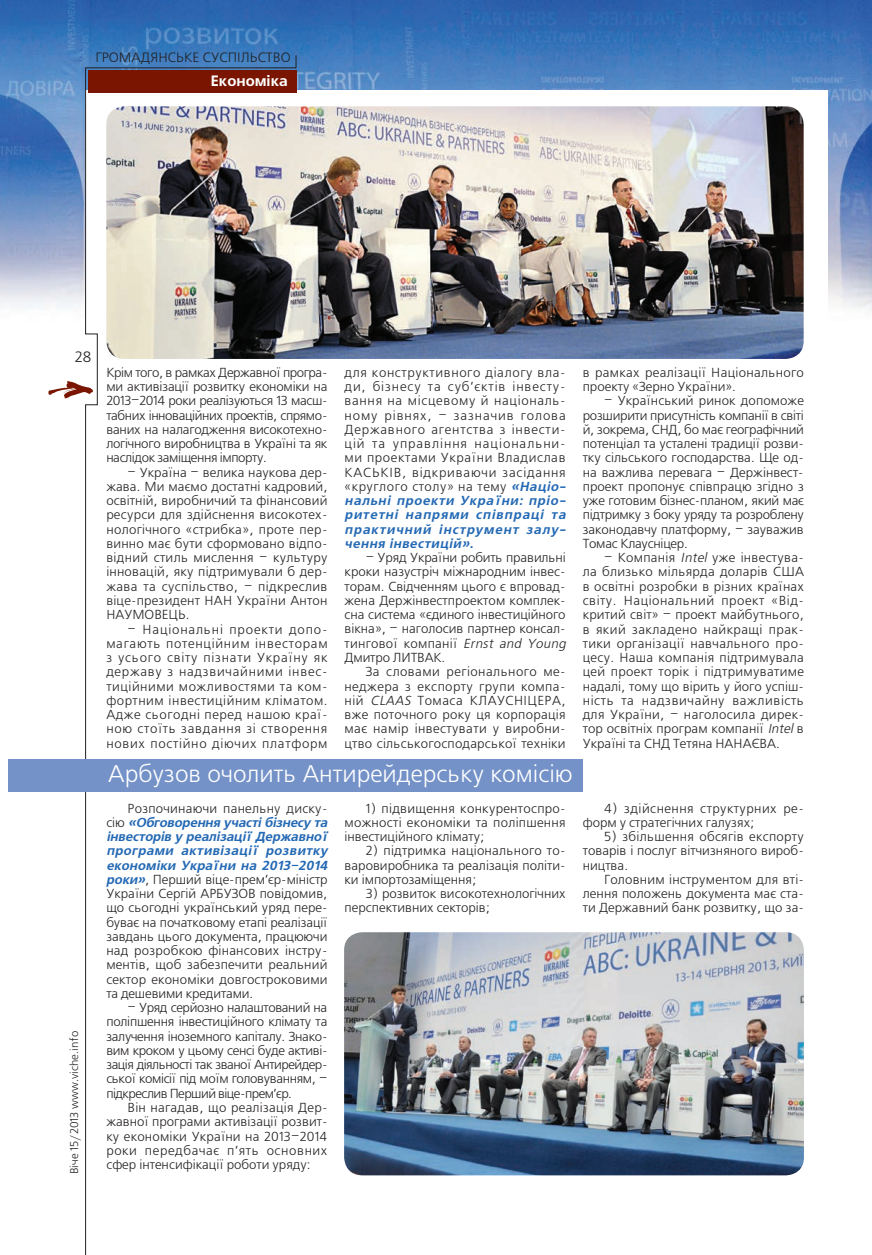
<style>
.page{position:relative;width:872px;height:1255px;background:#fff}
.page>*{position:absolute;margin:0;border:0;box-sizing:border-box;transform-origin:0 0}
.t1{font:24px "Free Set C";color:#fff}
.rubrica_left{font:700 15px "Free Set C";color:#fff}
.foto{font:15px "Free Set C";color:#231f20}
.rubrica_right{font:13.5px "Free Set C";color:#231f20}
.text_freeset{font:13.05px/14.2px "Free Set C";color:#231f20;text-align:justify}
.text_freeset-2{font:13.05px/14.2px "Free Set C";letter-spacing:.06em;color:#231f20}
.text_freeset-3{font:13.05px/14.2px "Free Set C";letter-spacing:.02em;color:#231f20}
.t2{font:11.25px "Free Set C";color:#231f20}
.s1{font-weight:700;font-style:italic;color:#2469b4}
.s2{font-style:italic}
</style>
<div class="page">
<img style="left:0;top:0;width:446px;height:307px">
<img style="left:446px;top:0;width:125px;height:90px">
<img style="left:699px;top:0;width:173px;height:312px">
<img style="left:571px;top:0;width:128px;height:90px">
<div style="left:85px;top:90px;width:742px;height:1080px;background:#fff"></div>
<img style="left:296px;top:106px;width:507px;height:253px">
<img style="left:344px;top:932px;width:460px;height:243px">
<svg style="left:48px;top:55px;width:248px;height:1199px"></svg>
<div style="left:88px;top:70px;width:208px;height:22px;background:#791500"></div>
<div style="left:8px;top:758px;width:575px;height:33px;background:#7492c8"></div>
<p class="rubrica_right" style="left:95px;top:50px;width:197px">ГРОМАДЯНСЬКЕ СУСПІЛЬСТВО</p>
<p class="rubrica_left" style="left:211px;top:72px;width:78px">Економіка</p>
<p class="foto" style="left:75px;top:349px;width:19px">28</p>
<p class="t2" style="left:68px;top:1174px;width:145px;rotate:-90deg">Віче 15/2013 www.viche.info</p>
<p class="text_freeset" style="left:106px;top:366px;width:223px">Крім того, в рамках Державної програ&shy;ми активізації розвитку економіки на 2013–2014 роки реалізуються 13 масш&shy;табних інноваційних проектів, спрямо&shy;ваних на налагодження високотехно&shy;логічного виробництва в Україні та як наслідок заміщення імпорту.</p>
<p class="text_freeset" style="left:106px;top:465px;width:223px;text-indent:21px">– Україна – велика наукова дер&shy;жава. Ми маємо достатні кадровий, освітній, виробничий та фінансовий ресурси для здійснення високотех&shy;нологічного «стрибка», проте пер&shy;винно має бути сформовано відпо&shy;відний стиль мислення – культуру інновацій, яку підтримували б дер&shy;жава та суспільство, – підкреслив віце-президент НАН України Антон НАУМОВЕЦЬ.</p>
<p class="text_freeset" style="left:106px;top:622px;width:223px;text-indent:21px">– Національні проекти допо&shy;магають потенційним інвесторам з усього світу пізнати Україну як державу з надзвичайними інвес&shy;тиційними можливостями та ком&shy;фортним інвестиційним кліматом.<br>Адже сьогодні перед нашою краї&shy;ною стоїть завдання зі створення нових постійно діючих платформ</p>
<p class="text_freeset-2" style="left:344px;top:366px;width:226px">для конструктивного діалогу вла&shy;ди, бізнесу та суб’єктів інвесту&shy;вання на місцевому й національ&shy;ному рівнях, – зазначив голова<br>Державного агентства з інвести&shy;цій та управління національни&shy;ми проектами України Владислав<br>КАСЬКІВ, відкриваючи засідання «круглого столу» на тему <span class="s1">«Націо&shy;нальні проекти України: пріо&shy;ритетні напрями співпраці та практичний інструмент залу&shy;чення інвестицій».</span></p>
<p class="text_freeset" style="left:344px;top:551px;width:226px;text-align:left;text-indent:21px">– Уряд України робить правильні кроки назустріч міжнародним інвес&shy;торам. Свідченням цього є впровад&shy;жена Держінвестпроектом комплек&shy;сна система «єдиного інвестиційного вікна», – наголосив партнер консал&shy;тингової компанії <span class="s2">Ernst and Young<br></span>Дмитро ЛИТВАК.</p>
<p class="text_freeset" style="left:344px;top:665px;width:223px;text-indent:21px">За словами регіонального ме&shy;неджера з експорту групи компа&shy;ній <span class="s2">CLAAS</span> Томаса КЛАУСНІЦЕРА, вже поточного року ця корпорація має намір інвестувати у виробни&shy;цтво сільськогосподарської техніки</p>
<p class="t1" style="left:108px;top:761px;width:466px">Арбузов очолить Антирейдерську комісію</p>
<p class="text_freeset" style="left:106px;top:801px;width:226px;text-align:left;text-indent:21px">Розпочинаючи панельну диску&shy;с і ю <span class="s1">«Обговорення участібізнесу та інвесторів у реалізації Державної програми активізації розвитку економіки України на 2013–2014 роки»</span>, Перший віце-прем’єр-міністр України Сергій АРБУЗОВ повідомив, що сьогодні український уряд пере&shy;буває на початковому етапі реалізації завдань цього документа, працюючи над розробкою фінансових інстру&shy;ментів, щоб забезпечити реальний сектор економіки довгостроковими та дешевими кредитами.</p>
<p class="text_freeset" style="left:106px;top:1001px;width:223px;text-indent:21px">– Уряд серйозно налаштований на поліпшення інвестиційного клімату та залучення іноземного капіталу. Знако&shy;вим кроком у цьому сенсі буде активі&shy;зація діяльності так званої Антирейдер&shy;ської комісії під моїм головуванням, – підкреслив Перший віце-прем’єр.</p>
<p class="text_freeset" style="left:106px;top:1100px;width:223px;text-align:left;text-indent:21px">Він нагадав, що реалізація Дер&shy;жавної програми активізації розвит&shy;ку економіки України на 2013–2014 роки передбачає п’ять основних сфер інтенсифікації роботи уряду:</p>
<p class="text_freeset" style="left:344px;top:801px;width:223px;text-indent:21px">1) підвищення конкурентоспро&shy;можності економіки та поліпшення інвестиційного клімату;</p>
<p class="text_freeset" style="left:344px;top:844px;width:223px;text-indent:21px">2) підтримка національного то&shy;варовиробника та реалізація політи&shy;ки імпортозаміщення;</p>
<p class="text_freeset" style="left:344px;top:887px;width:223px;text-indent:21px">3) розвиток високотехнологічних перспективних секторів;</p>
<p class="text_freeset-3" style="left:583px;top:366px;width:223px">в рамках реалізації Національного проекту «Зерно України».</p>
<p class="text_freeset" style="left:583px;top:394px;width:223px;text-align:left;text-indent:21px">– Український ринок допоможе розширити присутність компанії в світі й, зокрема, СНД, бо має географічний потенціал та усталені традиції розви&shy;тку сільського господарства. Ще од&shy;на важлива перевага – Держінвест&shy;проект пропонує співпрацю згідно з уже готовим бізнес-планом, який має підтримку з боку уряду та розроблену законодавчу платформу, – зауважив Томас Клаусніцер.</p>
<p class="text_freeset" style="left:583px;top:551px;width:223px;text-indent:21px">– Компанія <span class="s2">Intel</span> уже інвестува&shy;ла близько мільярда доларів США в освітні розробки в різних країнах світу. Національний проект «Від&shy;критий світ» – проект майбутнього, в який закладено найкращі прак&shy;тики організації навчального про&shy;цесу. Наша компанія підтримувала цей проект торік і підтримуватиме надалі, тому що вірить у його успіш&shy;ність та надзвичайну важливість для України, – наголосила дирек&shy;тор освітніх програм компанії <span class="s2">Intel</span> в Україні та СНД Тетяна НАНАЄВА.</p>
<p class="text_freeset" style="left:583px;top:801px;width:223px;text-indent:21px">4) здійснення структурних ре&shy;форм у стратегічних галузях;</p>
<p class="text_freeset" style="left:583px;top:830px;width:223px;text-indent:21px">5) збільшення обсягів експорту товарів і послуг вітчизняного вироб&shy;ництва.</p>
<p class="text_freeset" style="left:583px;top:872px;width:223px;text-indent:21px">Головним інструментом для вті&shy;лення положень документа має ста&shy;ти Державний банк розвитку, що за-</p>
</div>
